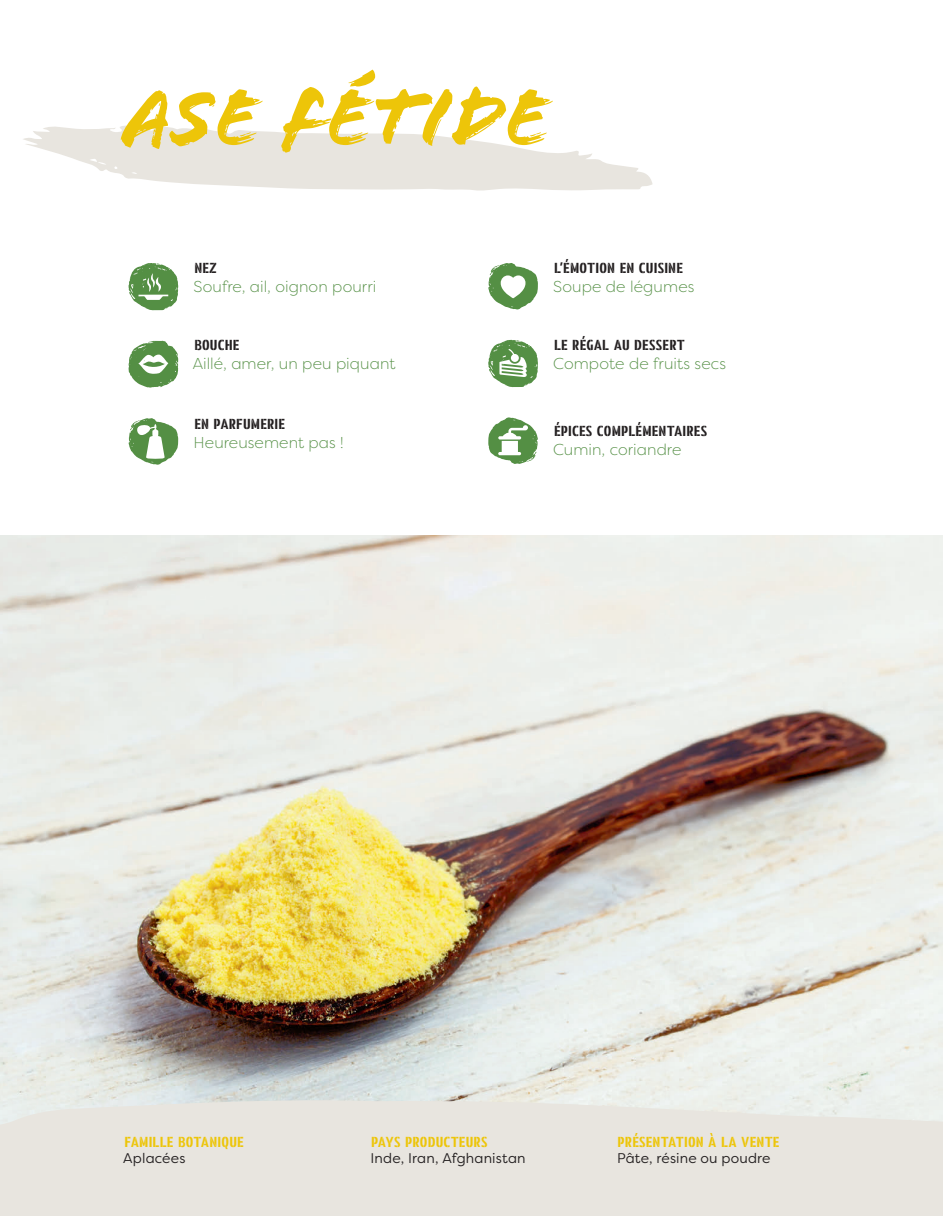
<style>
.page{position:relative;width:943px;height:1216px;background:#fff}
.page>*{position:absolute;margin:0;border:0;box-sizing:border-box;transform-origin:0 0}
.t1{font:84px "Flood Std";color:#edc509}
.t2{font:300 15.75px "Filson Pro";letter-spacing:.005em;color:#548f44}
.t3{font:300 14px "Parppim";letter-spacing:.01em;color:#231f20}
.t4{font:300 14px "Parppim";letter-spacing:.015em;color:#edc509}
.t5{font:14px "Filson Pro";letter-spacing:.015em;color:#231f20}
</style>
<div class="page">
<img style="left:0;top:535px;width:942px;height:562px">
<svg style="left:23px;top:125px;width:629px;height:66px"></svg>
<svg style="left:0;top:1097px;width:942px;height:118px;background:#e7e5df"></svg>
<svg style="left:129px;top:263px;width:49px;height:47px"></svg>
<svg style="left:129px;top:341px;width:49px;height:46px"></svg>
<svg style="left:129px;top:418px;width:50px;height:46px"></svg>
<svg style="left:488px;top:263px;width:50px;height:46px"></svg>
<svg style="left:488px;top:340px;width:50px;height:47px"></svg>
<svg style="left:488px;top:417px;width:50px;height:47px"></svg>
<h1 class="t1" style="left:124px;top:69px;width:428px">ASE FÉTIDE</h1>
<p class="t3" style="left:194px;top:258px;width:24px">NEZ</p>
<p class="t2" style="left:194px;top:277px;width:184px">Soufre, ail, oignon pourri</p>
<p class="t3" style="left:194px;top:335px;width:47px">BOUCHE</p>
<p class="t2" style="left:193px;top:354px;width:204px">Aillé, amer, un peu piquant</p>
<p class="t3" style="left:194px;top:413px;width:92px">EN PARFUMERIE</p>
<p class="t2" style="left:193px;top:432px;width:152px">Heureusement pas !</p>
<p class="t3" style="left:554px;top:258px;width:130px">L’ÉMOTION EN CUISINE</p>
<p class="t2" style="left:553px;top:277px;width:143px">Soupe de légumes</p>
<p class="t3" style="left:554px;top:334px;width:132px">LE RÉGAL AU DESSERT</p>
<p class="t2" style="left:553px;top:353px;width:175px">Compote de fruits secs</p>
<p class="t3" style="left:554px;top:420px;width:155px">ÉPICES COMPLÉMENTAIRES</p>
<p class="t2" style="left:553px;top:439px;width:130px">Cumin, coriandre</p>
<p class="t4" style="left:125px;top:1131px;width:121px">FAMILLE BOTANIQUE</p>
<p class="t5" style="left:123px;top:1149px;width:64px">Aplacées</p>
<p class="t4" style="left:371px;top:1131px;width:118px">PAYS PRODUCTEURS</p>
<p class="t5" style="left:370px;top:1149px;width:157px">Inde, Iran, Afghanistan</p>
<p class="t4" style="left:617px;top:1131px;width:163px">PRÉSENTATION À LA VENTE</p>
<p class="t5" style="left:617px;top:1149px;width:155px">Pâte, résine ou poudre</p>
</div>
